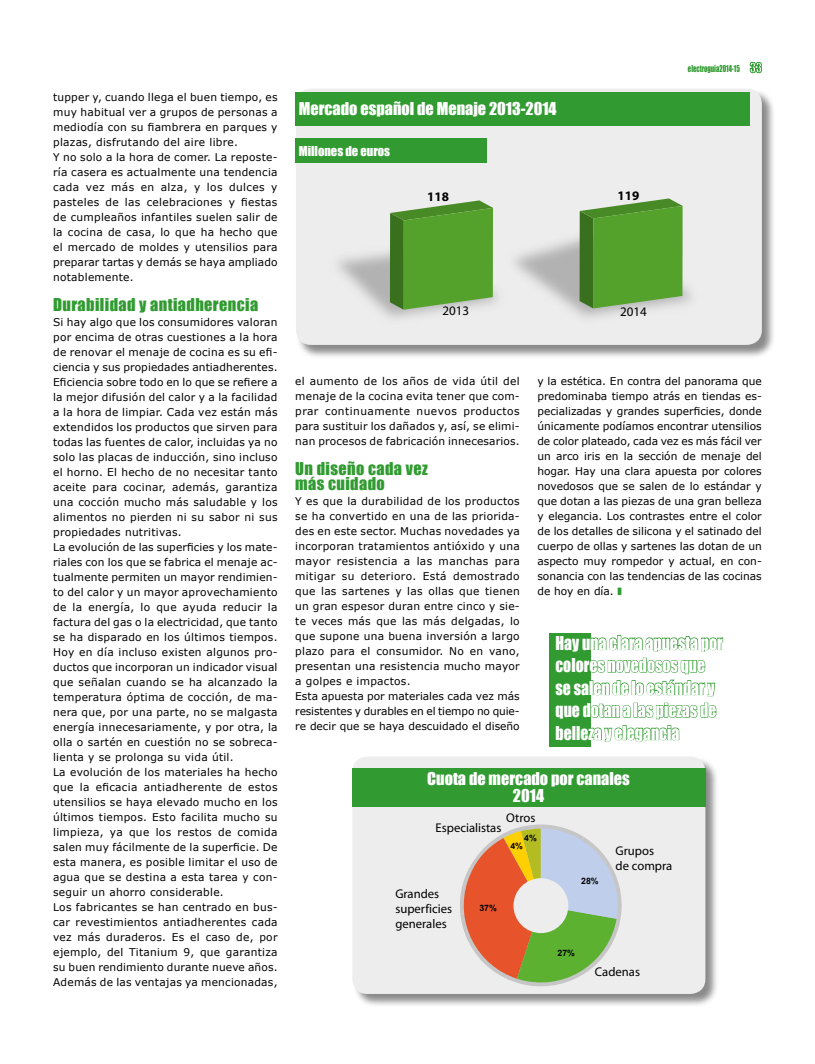
<style>
.page{position:relative;width:815px;height:1064px;background:#fff}
.page>*{position:absolute;margin:0;border:0;box-sizing:border-box;transform-origin:0 0}
.t1{font:17.5px/22.5px "Impact";color:#fff;scale:.9 1}
.t2{font:16.25px/17.5px "Impact";color:#fff;text-align:center}
.t3{font:16.25px/15px "Impact";letter-spacing:.025em;color:#319b31}
.t4{font:13px "Myriad";color:#000}
.t5{font:700 13px "Myriad";color:#000}
.t6{font:12.62px/15.2px "Myriad";color:#000}
.t7{font:12.5px "Impact";color:#fff}
.t8{font:10.62px/15px "Verdana";letter-spacing:.025em;color:#000}
.t9{font:8.75px "Impact";color:#319b31;scale:.75 1}
.t10{font:700 8.75px "Arial";color:#000}
</style>
<div class="page">
<svg style="left:750px;top:62px;width:12px;height:11px"></svg>
<div style="left:296px;top:89px;width:480px;height:269px;background:#000;opacity:.46"></div>
<div style="left:296px;top:89px;width:466px;height:256px;background:#ededed;border-radius:15px"></div>
<div style="left:295px;top:92px;width:454px;height:34px;background:#319b31"></div>
<img style="left:540px;top:211px;width:152px;height:107px">
<svg style="left:390px;top:200px;width:103px;height:109px;background:#5fa13d"></svg>
<svg style="left:580px;top:198px;width:103px;height:110px;background:#60a13e"></svg>
<div style="left:353px;top:756px;width:366px;height:251px;background:#000;opacity:.46"></div>
<div style="left:352px;top:756px;width:353px;height:237px;background:#ededed;border-radius:15px"></div>
<div style="left:352px;top:767px;width:353px;height:38px;background:#319b31"></div>
<svg style="left:454px;top:824px;width:179px;height:173px"></svg>
<div style="left:513px;top:877px;width:55px;height:55px;background:#ededed;border-radius:50%"></div>
<div style="left:549px;top:633px;width:42px;height:113px;background:#319b31"></div>
<svg style="left:591px;top:635px;width:132px;height:108px"></svg>
<div style="left:295px;top:138px;width:192px;height:25px;background:#319b31"></div>
<p class="t8" style="left:53px;top:89px;width:226px">tupper y, cuando llega el buen tiempo, es muy habitual ver a grupos de personas a mediodía con su fiambrera en parques y plazas, disfrutando del aire libre.<br>Y no solo a la hora de comer. La reposte&shy;ría casera es actualmente una tendencia cada vez más en alza, y los dulces y pasteles de las celebraciones y fiestas de cumpleaños infantiles suelen salir de la cocina de casa, lo que ha hecho que el mercado de moldes y utensilios para preparar tartas y demás se haya ampliado notablemente.</p>
<h2 class="t3" style="left:53px;top:296px;width:207px">Durabilidad y antiadherencia</h2>
<p class="t8" style="left:53px;top:314px;width:226px">Si hay algo que los consumidores valoran por encima de otras cuestiones a la hora de renovar el menaje de cocina es su efi&shy;ciencia y sus propiedades antiadherentes.<br>Eficiencia sobre todo en lo que se refiere a la mejor difusión del calor y a la facilidad a la hora de limpiar. Cada vez están más extendidos los productos que sirven para todas las fuentes de calor, incluidas ya no solo las placas de inducción, sino incluso el horno. El hecho de no necesitar tanto aceite para cocinar, además, garantiza una cocción mucho más saludable y los alimentos no pierden ni su sabor ni sus propiedades nutritivas.<br>La evolución de las superficies y los mate&shy;riales con los que se fabrica el menaje ac&shy;tualmente permiten un mayor rendimien&shy;to del calor y un mayor aprovechamiento de la energía, lo que ayuda reducir la factura del gas o la electricidad, que tanto se ha disparado en los últimos tiempos.<br>Hoy en día incluso existen algunos pro&shy;ductos que incorporan un indicador visual que señalan cuando se ha alcanzado la temperatura óptima de cocción, de ma&shy;nera que, por una parte, no se malgasta energía innecesariamente, y por otra, la olla o sartén en cuestión no se sobreca&shy;lienta y se prolonga su vida útil.<br>La evolución de los materiales ha hecho que la eficacia antiadherente de estos utensilios se haya elevado mucho en los últimos tiempos. Esto facilita mucho su limpieza, ya que los restos de comida salen muy fácilmente de la superficie. De esta manera, es posible limitar el uso de agua que se destina a esta tarea y con&shy;seguir un ahorro considerable.<br>Los fabricantes se han centrado en bus&shy;car revestimientos antiadherentes cada vez más duraderos. Es el caso de, por ejemplo, del Titanium 9, que garantiza su buen rendimiento durante nueve años.<br>Además de las ventajas ya mencionadas,</p>
<h2 class="t2" style="left:299px;top:100px;width:259px">Mercado español de Menaje 2013-2014</h2>
<p class="t7" style="left:299px;top:141px;width:93px">Millones de euros</p>
<p class="t5" style="left:427px;top:190px;width:23px">118</p>
<p class="t5" style="left:618px;top:189px;width:23px">119</p>
<p class="t9" style="left:688px;top:62px;width:71px">electroguía2014-15</p>
<p class="t4" style="left:442px;top:304px;width:28px">2013</p>
<p class="t4" style="left:620px;top:305px;width:28px">2014</p>
<p class="t8" style="left:295px;top:373px;width:226px;text-align:justify">el aumento de los años de vida útil del menaje de la cocina evita tener que com&shy;prar continuamente nuevos productos para sustituir los dañados y, así, se elimi&shy;nan procesos de fabricación innecesarios.</p>
<h2 class="t3" style="left:295px;top:460px;width:134px">Un diseño cada vez más cuidado</h2>
<p class="t8" style="left:295px;top:493px;width:226px">Y es que la durabilidad de los productos se ha convertido en una de las priorida&shy;des en este sector. Muchas novedades ya incorporan tratamientos antióxido y una mayor resistencia a las manchas para mitigar su deterioro. Está demostrado que las sartenes y las ollas que tienen un gran espesor duran entre cinco y sie&shy;te veces más que las más delgadas, lo que supone una buena inversión a largo plazo para el consumidor. No en vano, presentan una resistencia mucho mayor a golpes e impactos.<br>Esta apuesta por materiales cada vez más resistentes y durables en el tiempo no quie&shy;re decir que se haya descuidado el diseño</p>
<p class="t8" style="left:537px;top:373px;width:226px;text-align:justify">y la estética. En contra del panorama que predominaba tiempo atrás en tiendas es&shy;pecializadas y grandes superficies, donde únicamente podíamos encontrar utensilios de color plateado, cada vez es más fácil ver un arco iris en la sección de menaje del hogar. Hay una clara apuesta por colores novedosos que se salen de lo estándar y que dotan a las piezas de una gran belleza y elegancia. Los contrastes entre el color de los detalles de silicona y el satinado del cuerpo de ollas y sartenes las dotan de un aspecto muy rompedor y actual, en con&shy;sonancia con las tendencias de las cocinas de hoy en día.</p>
<h1 class="t1" style="left:555px;top:630px;width:187px">Hay una clara apuesta por colores novedosos que se salen de lo estándar y que dotan a las piezas de belleza y elegancia</h1>
<h2 class="t2" style="left:427px;top:768px;width:204px">Cuota de mercado por canales<br>2014</h2>
<p class="t6" style="left:506px;top:810px;width:31px">Otros</p>
<p class="t6" style="left:435px;top:820px;width:67px">Especialistas</p>
<p class="t10" style="left:524px;top:831px;width:14px">4%</p>
<p class="t10" style="left:510px;top:839px;width:14px">4%</p>
<p class="t6" style="left:616px;top:843px;width:58px">Grupos<br>de compra</p>
<p class="t6" style="left:395px;top:885px;width:58px">Grandes superficies generales</p>
<p class="t10" style="left:479px;top:901px;width:19px">37%</p>
<p class="t10" style="left:581px;top:875px;width:19px">28%</p>
<p class="t10" style="left:558px;top:946px;width:19px">27%</p>
<p class="t6" style="left:595px;top:964px;width:47px">Cadenas</p>
</div>
